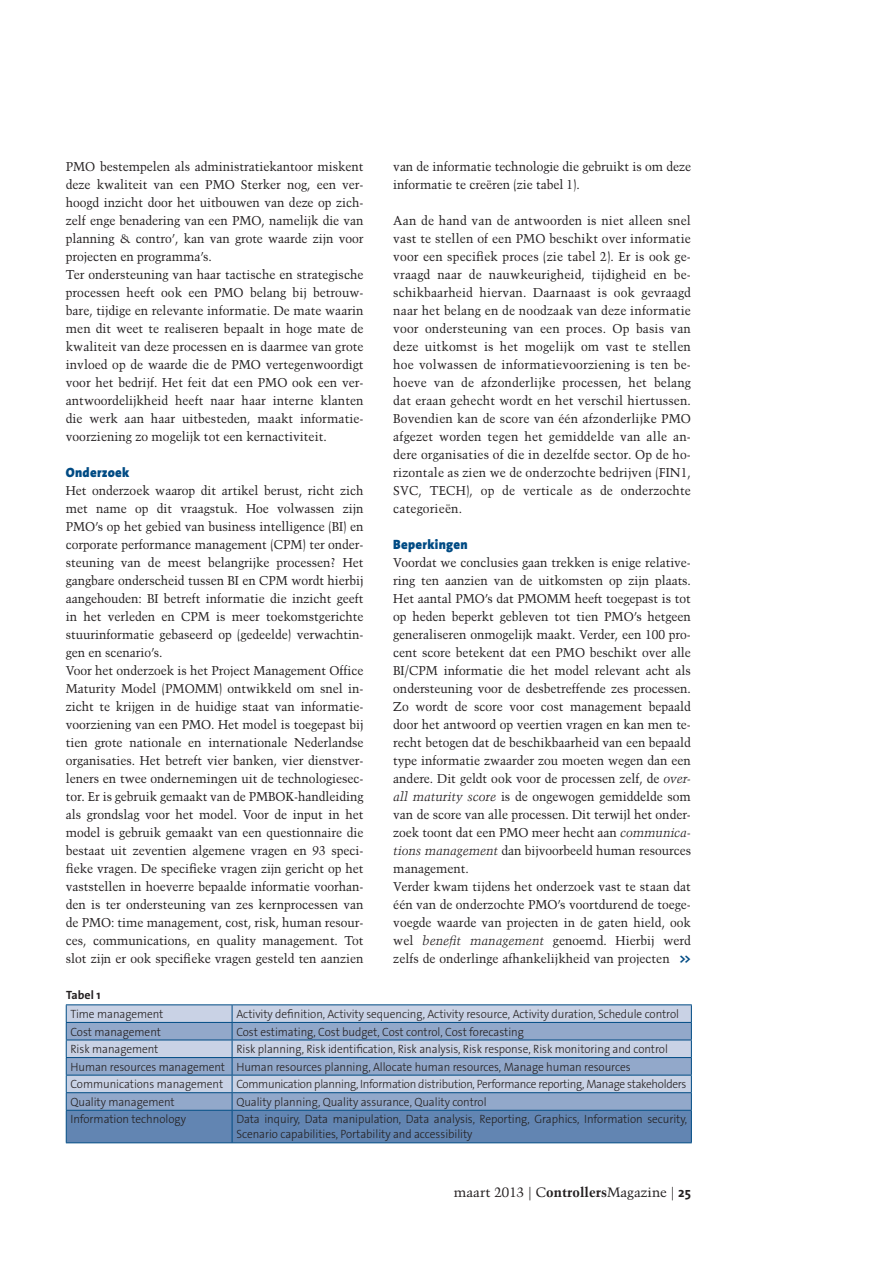
<style>
.page{position:relative;width:893px;height:1263px;background:#fff}
.page>*{position:absolute;margin:0;border:0;box-sizing:border-box;transform-origin:0 0}
.t1{font:13.5px "Trump Mediaeval LT Std";color:#231f20}
.t2{font:900 13.5px "The Sans Os F";letter-spacing:.02em;color:#004b84;scale:.95 1}
.t3{font:12.75px/18px "Trump Mediaeval LT Std";letter-spacing:-.005em;color:#231f20;scale:.95 1}
.t4{font:700 12.75px "The Sans Os F";color:#004b84}
.t5{font:300 12px/17.5px "The Sans Os F";letter-spacing:-.005em;color:#231f20;scale:.95 1}
.t6{font:700 12px "The Sans Os F";color:#231f20}
.s1{font-style:italic}
.s2{font-weight:700}
.s3{font-family:"The Sans Os F";font-weight:700}
</style>
<div class="page">
<hr style="left:66px;top:1004px;width:166px;height:1px;background:#004b84">
<hr style="left:232px;top:1004px;width:460px;height:1px;background:#004b84">
<svg style="left:66px;top:1005px;width:626px;height:137px"></svg>
<hr style="left:66px;top:1110px;width:166px;height:1px;background:#004b84">
<hr style="left:66px;top:1111px;width:1px;height:31px;background:#004b84">
<hr style="left:232px;top:1110px;width:460px;height:1px;background:#004b84">
<hr style="left:232px;top:1111px;width:1px;height:31px;background:#004b84">
<hr style="left:691px;top:1111px;width:1px;height:31px;background:#004b84">
<hr style="left:66px;top:1142px;width:626px;height:1px;background:#004b84">
<p class="t3" style="left:66px;top:158px;width:315px">PMO bestempelen als administratiekantoor miskent deze kwaliteit van een PMO Sterker nog, een ver&shy;hoogd inzicht door het uitbouwen van deze op zich&shy;zelf enge benadering van een PMO, namelijk die van planning &amp; contro’, kan van grote waarde zijn voor projecten en programma’s.<br>Ter ondersteuning van haar tactische en strategische processen heeft ook een PMO belang bij betrouw&shy;bare, tijdige en relevante informatie. De mate waarin men dit weet te realiseren bepaalt in hoge mate de kwaliteit van deze processen en is daarmee van grote invloed op de waarde die de PMO vertegenwoordigt voor het bedrijf. Het feit dat een PMO ook een ver&shy;antwoordelijkheid heeft naar haar interne klanten die werk aan haar uitbesteden, maakt informatie&shy;voorziening zo mogelijk tot een kernactiviteit.</p>
<p class="t2" style="left:66px;top:467px;width:68px">Onderzoek</p>
<p class="t3" style="left:66px;top:482px;width:315px">Het onderzoek waarop dit artikel berust, richt zich met name op dit vraagstuk. Hoe volwassen zijn PMO’s op het gebied van business intelligence (BI) en corporate performance management (CPM) ter onder&shy;steuning van de meest belangrijke processen? Het gangbare onderscheid tussen BI en CPM wordt hierbij aangehouden: BI betreft informatie die inzicht geeft in het verleden en CPM is meer toekomstgerichte stuurinformatie gebaseerd op (gedeelde) verwachtin&shy;gen en scenario’s.<br>Voor het onderzoek is het Project Management Office Maturity Model (PMOMM) ontwikkeld om snel in&shy;zicht te krijgen in de huidige staat van informatie&shy;voorziening van een PMO. Het model is toegepast bij tien grote nationale en internationale Nederlandse organisaties. Het betreft vier banken, vier dienstver&shy;leners en twee ondernemingen uit de technologiesec&shy;tor. Er is gebruik gemaakt van de PMBOK-handleiding als grondslag voor het model. Voor de input in het model is gebruik gemaakt van een questionnaire die bestaat uit zeventien algemene vragen en 93 speci&shy;fieke vragen. De specifieke vragen zijn gericht op het vaststellen in hoeverre bepaalde informatie voorhan&shy;den is ter ondersteuning van zes kernprocessen van de PMO: time management, cost, risk, human resour&shy;ces, communications, en quality management. Tot slot zijn er ook specifieke vragen gesteld ten aanzien</p>
<p class="t3" style="left:393px;top:158px;width:315px">van de informatie technologie die gebruikt is om deze informatie te creëren (zie tabel 1).</p>
<p class="t3" style="left:393px;top:212px;width:315px;text-align:justify">Aan de hand van de antwoorden is niet alleen snel vast te stellen of een PMO beschikt over informatie voor een specifiek proces (zie tabel 2). Er is ook ge&shy;vraagd naar de nauwkeurigheid, tijdigheid en be&shy;schikbaarheid hiervan. Daarnaast is ook gevraagd naar het belang en de noodzaak van deze informatie voor ondersteuning van een proces. Op basis van deze uitkomst is het mogelijk om vast te stellen hoe volwassen de informatievoorziening is ten be&shy;hoeve van de afzonderlijke processen, het belang dat eraan gehecht wordt en het verschil hiertussen.<br>Bovendien kan de score van één afzonderlijke PMO afgezet worden tegen het gemiddelde van alle an&shy;dere organisaties of die in dezelfde sector. Op de ho&shy;rizontale as zien we de onderzochte bedrijven (FIN1, SVC, TECH), op de verticale as de onderzochte categorieën.</p>
<p class="t2" style="left:393px;top:539px;width:80px">Beperkingen</p>
<p class="t3" style="left:393px;top:554px;width:315px">Voordat we conclusies gaan trekken is enige relative&shy;ring ten aanzien van de uitkomsten op zijn plaats.<br>Het aantal PMO’s dat PMOMM heeft toegepast is tot op heden beperkt gebleven tot tien PMO’s hetgeen generaliseren onmogelijk maakt. Verder, een 100 pro&shy;cent score betekent dat een PMO beschikt over alle BI/CPM informatie die het model relevant acht als ondersteuning voor de desbetreffende zes processen.<br>Zo wordt de score voor cost management bepaald door het antwoord op veertien vragen en kan men te&shy;recht betogen dat de beschikbaarheid van een bepaald type informatie zwaarder zou moeten wegen dan een andere. Dit geldt ook voor de processen zelf, de <span class="s1">over&shy;all maturity score</span> is de ongewogen gemiddelde som van de score van alle processen. Dit terwijl het onder&shy;zoek toont dat een PMO meer hecht aan <span class="s1">communica&shy;tions management</span> dan bijvoorbeeld human resources management.<br>Verder kwam tijdens het onderzoek vast te staan dat één van de onderzochte PMO’s voortdurend de toege&shy;voegde waarde van projecten in de gaten hield, ook wel <span class="s1">benefit management</span> genoemd. Hierbij werd zelfs de onderlinge afhankelijkheid van projecten</p>
<p class="t4" style="left:679px;top:953px;width:13px">&gt;&gt;</p>
<p class="t6" style="left:66px;top:990px;width:36px">Tabel 1</p>
<p class="t5" style="left:70px;top:1006px;width:99px">Time management</p>
<p class="t5" style="left:236px;top:1006px;width:467px">Activity definition, Activity sequencing, Activity resource, Activity duration, Schedule control</p>
<p class="t5" style="left:70px;top:1024px;width:97px">Cost management</p>
<p class="t5" style="left:236px;top:1024px;width:304px">Cost estimating, Cost budget, Cost control, Cost forecasting</p>
<p class="t5" style="left:70px;top:1041px;width:94px">Risk management</p>
<p class="t5" style="left:70px;top:1041px;width:650px;text-indent:166px">Risk planning, Risk identification, Risk analysis, Risk response, Risk monitoring and control Human resources management Human resources planning, Allocate human resources, Manage human resources Communications management Communication planning, Information distribution, Performance reporting, Manage stakeholders Quality management</p>
<p class="t5" style="left:236px;top:1094px;width:265px">Quality planning, Quality assurance, Quality control</p>
<p class="t5" style="left:70px;top:1111px;width:123px">Information technology</p>
<p class="t5" style="left:236px;top:1113px;width:476px;line-height:15px">Data inquiry, Data manipulation, Data analysis, Reporting, Graphics, Information security,<br>Scenario capabilities, Portability and accessibility</p>
<p class="t1" style="left:454px;top:1186px;width:239px">maart 2013 | C<span class="s2">ontrollers</span>Magazine | <span class="s3">25</span></p>
</div>
